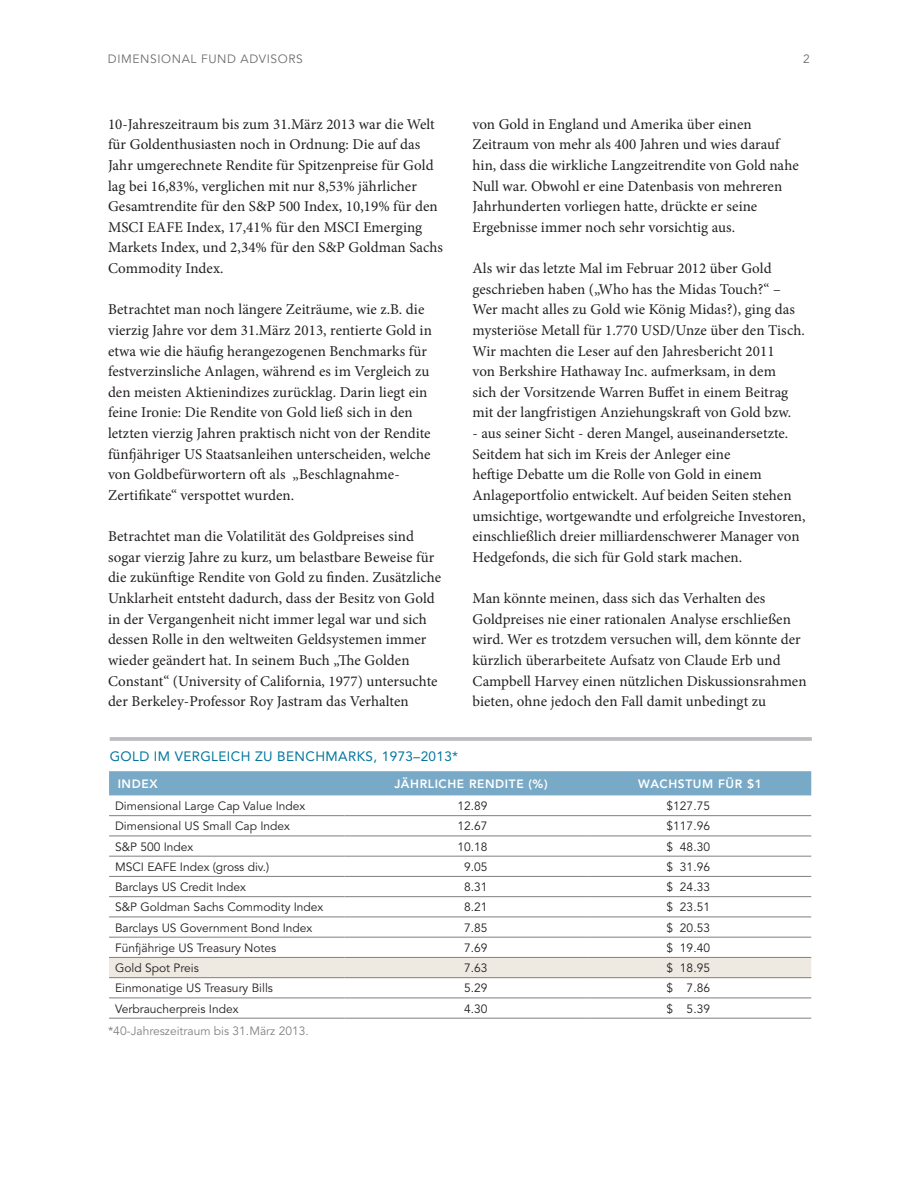
<style>
.page{position:relative;width:918px;height:1188px;background:#fff}
.page>*{position:absolute;margin:0;border:0;box-sizing:border-box;transform-origin:0 0}
.Body_Copy{font:15px/20.7px "Minion Pro";letter-spacing:.005em;color:#231f20}
.t1{font:13.5px "Avenir LT Std";letter-spacing:.03em;color:#02759d}
._4_7_Table_Body{font:12px "Avenir LT Std";color:#231f20}
._4_7_Table_Body-2{font:800 12px "Avenir LT Std";letter-spacing:.05em;color:#fff}
.Disclaimer_Style{font:12px "Avenir LT Std";color:#808285}
.t2{font:12px "Avenir LT Std";letter-spacing:.05em;color:#6c6d70}
</style>
<div class="page">
<hr style="left:110px;top:737px;width:702px;height:4px;background:#bcbdc0">
<div style="left:109px;top:771px;width:702px;height:24px;background:#78a9c7"></div>
<div style="left:109px;top:958px;width:702px;height:19px;background:#eee9e1"></div>
<hr style="left:109px;top:815px;width:236px;height:1px;background:#7f7f7f">
<hr style="left:345px;top:815px;width:244px;height:1px;background:#7f7f7f">
<hr style="left:589px;top:815px;width:222px;height:1px;background:#7f7f7f">
<hr style="left:109px;top:836px;width:236px;height:1px;background:#7f7f7f">
<hr style="left:345px;top:836px;width:244px;height:1px;background:#7f7f7f">
<hr style="left:589px;top:836px;width:222px;height:1px;background:#7f7f7f">
<hr style="left:109px;top:856px;width:236px;height:1px;background:#7f7f7f">
<hr style="left:345px;top:856px;width:244px;height:1px;background:#7f7f7f">
<hr style="left:589px;top:856px;width:222px;height:1px;background:#7f7f7f">
<hr style="left:109px;top:876px;width:236px;height:1px;background:#7f7f7f">
<hr style="left:345px;top:876px;width:244px;height:1px;background:#7f7f7f">
<hr style="left:589px;top:876px;width:222px;height:1px;background:#7f7f7f">
<hr style="left:109px;top:896px;width:236px;height:1px;background:#7f7f7f">
<hr style="left:345px;top:896px;width:244px;height:1px;background:#7f7f7f">
<hr style="left:589px;top:896px;width:222px;height:1px;background:#7f7f7f">
<hr style="left:109px;top:917px;width:236px;height:1px;background:#7f7f7f">
<hr style="left:345px;top:917px;width:244px;height:1px;background:#7f7f7f">
<hr style="left:589px;top:917px;width:222px;height:1px;background:#7f7f7f">
<hr style="left:109px;top:937px;width:236px;height:1px;background:#7f7f7f">
<hr style="left:345px;top:937px;width:244px;height:1px;background:#7f7f7f">
<hr style="left:589px;top:937px;width:222px;height:1px;background:#7f7f7f">
<hr style="left:109px;top:957px;width:236px;height:1px;background:#7f7f7f">
<hr style="left:345px;top:957px;width:244px;height:1px;background:#7f7f7f">
<hr style="left:589px;top:957px;width:222px;height:1px;background:#7f7f7f">
<hr style="left:109px;top:977px;width:236px;height:1px;background:#7f7f7f">
<hr style="left:345px;top:977px;width:244px;height:1px;background:#7f7f7f">
<hr style="left:589px;top:977px;width:222px;height:1px;background:#7f7f7f">
<hr style="left:109px;top:998px;width:236px;height:1px;background:#7f7f7f">
<hr style="left:345px;top:998px;width:244px;height:1px;background:#7f7f7f">
<hr style="left:589px;top:998px;width:222px;height:1px;background:#7f7f7f">
<hr style="left:109px;top:1018px;width:236px;height:1px;background:#7f7f7f">
<hr style="left:345px;top:1018px;width:244px;height:1px;background:#7f7f7f">
<hr style="left:589px;top:1018px;width:222px;height:1px;background:#7f7f7f">
<p class="t2" style="left:108px;top:52px;width:196px">DIMENSIONAL FUND ADVISORS</p>
<p class="t2" style="left:803px;top:52px;width:8px">2</p>
<p class="Body_Copy" style="left:108px;top:114px;width:337px">10-Jahreszeitraum bis zum 31.März 2013 war die Welt für Goldenthusiasten noch in Ordnung: Die auf das Jahr umgerechnete Rendite für Spitzenpreise für Gold lag bei 16,83%, verglichen mit nur 8,53% jährlicher Gesamtrendite für den S&amp;P 500 Index, 10,19% für den MSCI EAFE Index, 17,41% für den MSCI Emerging Markets Index, und 2,34% für den S&amp;P Goldman Sachs Commodity Index.</p>
<p class="Body_Copy" style="left:108px;top:299px;width:325px">Betrachtet man noch längere Zeiträume, wie z.B. die vierzig Jahre vor dem 31.März 2013, rentierte Gold in etwa wie die häufig herangezogenen Benchmarks für festverzinsliche Anlagen, während es im Vergleich zu den meisten Aktienindizes zurücklag. Darin liegt ein feine Ironie: Die Rendite von Gold ließ sich in den letzten vierzig Jahren praktisch nicht von der Rendite fünfjähriger US Staatsanleihen unterscheiden, welche von Goldbefürwortern oft als „Beschlagnahme-Zertifikate“ verspottet wurden.</p>
<p class="Body_Copy" style="left:108px;top:526px;width:335px">Betrachtet man die Volatilität des Goldpreises sind sogar vierzig Jahre zu kurz, um belastbare Beweise für die zukünftige Rendite von Gold zu finden. Zusätzliche Unklarheit entsteht dadurch, dass der Besitz von Gold in der Vergangenheit nicht immer legal war und sich dessen Rolle in den weltweiten Geldsystemen immer wieder geändert hat. In seinem Buch „The Golden Constant“ (University of California, 1977) untersuchte der Berkeley-Professor Roy Jastram das Verhalten</p>
<p class="Body_Copy" style="left:472px;top:114px;width:328px">von Gold in England und Amerika über einen Zeitraum von mehr als 400 Jahren und wies darauf hin, dass die wirkliche Langzeitrendite von Gold nahe Null war. Obwohl er eine Datenbasis von mehreren Jahrhunderten vorliegen hatte, drückte er seine Ergebnisse immer noch sehr vorsichtig aus.</p>
<p class="Body_Copy" style="left:472px;top:258px;width:334px">Als wir das letzte Mal im Februar 2012 über Gold geschrieben haben („Who has the Midas Touch?“ – Wer macht alles zu Gold wie König Midas?), ging das mysteriöse Metall für 1.770 USD/Unze über den Tisch.<br>Wir machten die Leser auf den Jahresbericht 2011<br>von Berkshire Hathaway Inc. aufmerksam, in dem<br>sich der Vorsitzende Warren Buffet in einem Beitrag mit der langfristigen Anziehungskraft von Gold bzw.</p>
<p class="Body_Copy" style="left:472px;top:423px;width:335px">- aus seiner Sicht - deren Mangel, auseinandersetzte.<br>Seitdem hat sich im Kreis der Anleger eine<br>heftige Debatte um die Rolle von Gold in einem Anlageportfolio entwickelt. Auf beiden Seiten stehen umsichtige, wortgewandte und erfolgreiche Investoren, einschließlich dreier milliardenschwerer Manager von Hedgefonds, die sich für Gold stark machen.</p>
<p class="Body_Copy" style="left:472px;top:588px;width:336px">Man könnte meinen, dass sich das Verhalten des Goldpreises nie einer rationalen Analyse erschließen wird. Wer es trotzdem versuchen will, dem könnte der kürzlich überarbeitete Aufsatz von Claude Erb und Campbell Harvey einen nützlichen Diskussionsrahmen bieten, ohne jedoch den Fall damit unbedingt zu</p>
<p class="t1" style="left:110px;top:749px;width:350px">GOLD IM VERGLEICH ZU BENCHMARKS, 1973–2013*</p>
<p class="_4_7_Table_Body-2" style="left:118px;top:777px;width:41px">INDEX</p>
<p class="_4_7_Table_Body-2" style="left:394px;top:777px;width:155px">JÄHRLICHE RENDITE (%)</p>
<p class="_4_7_Table_Body-2" style="left:638px;top:777px;width:125px">WACHSTUM FÜR $1</p>
<p class="_4_7_Table_Body" style="left:115px;top:799px;width:192px">Dimensional Large Cap Value Index</p>
<p class="_4_7_Table_Body" style="left:458px;top:799px;width:32px">12.89</p>
<p class="_4_7_Table_Body" style="left:667px;top:799px;width:45px">$127.75</p>
<p class="_4_7_Table_Body" style="left:115px;top:819px;width:176px">Dimensional US Small Cap Index</p>
<p class="_4_7_Table_Body" style="left:458px;top:819px;width:32px">12.67</p>
<p class="_4_7_Table_Body" style="left:667px;top:819px;width:45px">$117.96</p>
<p class="_4_7_Table_Body" style="left:115px;top:840px;width:80px">S&amp;P 500 Index</p>
<p class="_4_7_Table_Body" style="left:458px;top:840px;width:32px">10.18</p>
<p class="_4_7_Table_Body" style="left:667px;top:840px;width:45px">$ 48.30</p>
<p class="_4_7_Table_Body" style="left:115px;top:860px;width:156px">MSCI EAFE Index (gross div.)</p>
<p class="_4_7_Table_Body" style="left:464px;top:860px;width:25px">9.05</p>
<p class="_4_7_Table_Body" style="left:667px;top:860px;width:45px">$ 31.96</p>
<p class="_4_7_Table_Body" style="left:115px;top:880px;width:132px">Barclays US Credit Index</p>
<p class="_4_7_Table_Body" style="left:464px;top:880px;width:25px">8.31</p>
<p class="_4_7_Table_Body" style="left:667px;top:880px;width:45px">$ 24.33</p>
<p class="_4_7_Table_Body" style="left:115px;top:900px;width:210px">S&amp;P Goldman Sachs Commodity Index</p>
<p class="_4_7_Table_Body" style="left:464px;top:900px;width:25px">8.21</p>
<p class="_4_7_Table_Body" style="left:667px;top:900px;width:45px">$ 23.51</p>
<p class="_4_7_Table_Body" style="left:115px;top:921px;width:199px">Barclays US Government Bond Index</p>
<p class="_4_7_Table_Body" style="left:464px;top:921px;width:25px">7.85</p>
<p class="_4_7_Table_Body" style="left:667px;top:921px;width:45px">$ 20.53</p>
<p class="_4_7_Table_Body" style="left:115px;top:941px;width:163px">Fünfjährige US Treasury Notes</p>
<p class="_4_7_Table_Body" style="left:464px;top:941px;width:25px">7.69</p>
<p class="_4_7_Table_Body" style="left:667px;top:941px;width:45px">$ 19.40</p>
<p class="_4_7_Table_Body" style="left:115px;top:961px;width:85px">Gold Spot Preis</p>
<p class="_4_7_Table_Body" style="left:464px;top:961px;width:25px">7.63</p>
<p class="_4_7_Table_Body" style="left:667px;top:961px;width:45px">$ 18.95</p>
<p class="_4_7_Table_Body" style="left:115px;top:981px;width:160px">Einmonatige US Treasury Bills</p>
<p class="_4_7_Table_Body" style="left:464px;top:981px;width:25px">5.29</p>
<p class="_4_7_Table_Body" style="left:667px;top:981px;width:45px">$ 7.86</p>
<p class="_4_7_Table_Body" style="left:115px;top:1002px;width:125px">Verbraucherpreis Index</p>
<p class="_4_7_Table_Body" style="left:464px;top:1002px;width:25px">4.30</p>
<p class="_4_7_Table_Body" style="left:667px;top:1002px;width:45px">$ 5.39</p>
<p class="Disclaimer_Style" style="left:108px;top:1024px;width:202px">*40-Jahreszeitraum bis 31.März 2013.</p>
</div>
